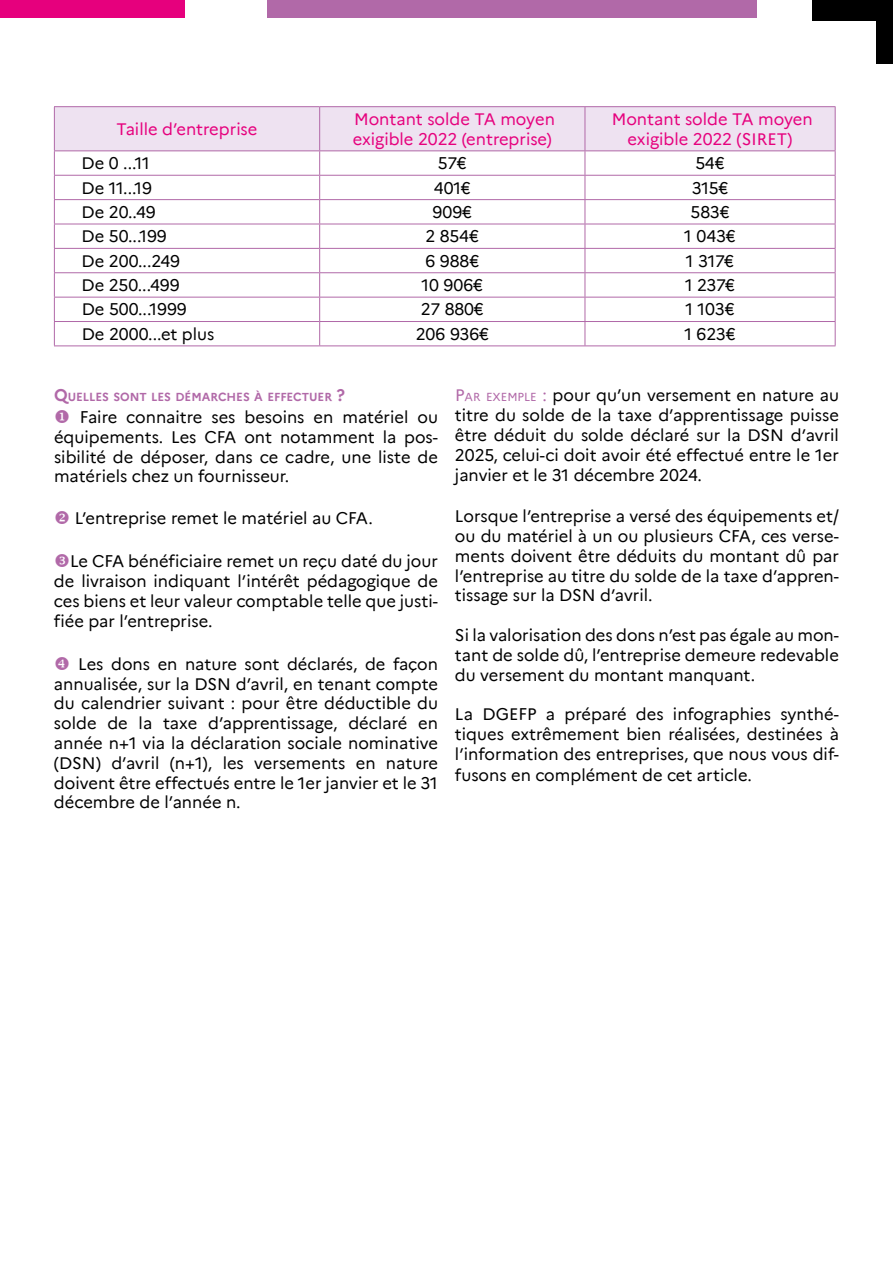
<style>
.page{position:relative;width:893px;height:1263px;background:#fff}
.page>*{position:absolute;margin:0;border:0;box-sizing:border-box;transform-origin:0 0}
.t1{font:16.5px/19.8px "Marianne";color:#000;text-align:justify}
.t2{font:16.5px/19.8px "Marianne";color:#e6007d}
.t3{font:700 11.55px "Marianne";color:#b169a8}
.s1{font-size:16.5px}
.s2{color:#b169a8}
.s3{font-size:11.55px;color:#b169a8}
</style>
<div class="page">
<div style="left:268px;top:0;width:489px;height:17px;background:#b169a8"></div>
<div style="left:0;top:0;width:185px;height:17px;background:#e6007d"></div>
<div style="left:812px;top:0;width:81px;height:64px;background:#000"></div>
<div style="left:765px;top:21px;width:111px;height:64px;background:#fff"></div>
<hr style="left:54px;top:106px;width:266px;height:1px;background:#b169a8">
<hr style="left:320px;top:106px;width:265px;height:1px;background:#b169a8">
<hr style="left:585px;top:106px;width:250px;height:1px;background:#b169a8">
<svg style="left:54px;top:107px;width:782px;height:238px"></svg>
<hr style="left:54px;top:345px;width:266px;height:1px;background:#b169a8">
<hr style="left:320px;top:345px;width:265px;height:1px;background:#b169a8">
<hr style="left:585px;top:345px;width:250px;height:1px;background:#b169a8">
<p class="t2" style="left:117px;top:118px;width:142px">Taille d’entreprise</p>
<p class="t2" style="left:353px;top:108px;width:204px">Montant solde TA moyen exigible 2022 (entreprise)</p>
<p class="t2" style="left:612px;top:108px;width:202px;text-align:center">Montant solde TA moyen exigible 2022 (SIRET)</p>
<p class="t1" style="left:82px;top:152px;width:70px">De 0 ...11</p>
<p class="t1" style="left:438px;top:152px;width:30px">57€</p>
<p class="t1" style="left:695px;top:152px;width:31px">54€</p>
<p class="t1" style="left:82px;top:177px;width:72px">De 11...19</p>
<p class="t1" style="left:434px;top:177px;width:39px">401€</p>
<p class="t1" style="left:692px;top:177px;width:38px">315€</p>
<p class="t1" style="left:82px;top:201px;width:76px">De 20..49</p>
<p class="t1" style="left:432px;top:201px;width:41px">909€</p>
<p class="t1" style="left:690px;top:201px;width:41px">583€</p>
<p class="t1" style="left:82px;top:225px;width:87px">De 50...199</p>
<p class="t1" style="left:426px;top:225px;width:55px">2 854€</p>
<p class="t1" style="left:684px;top:225px;width:53px">1 043€</p>
<p class="t1" style="left:82px;top:250px;width:100px">De 200...249</p>
<p class="t1" style="left:425px;top:250px;width:55px">6 988€</p>
<p class="t1" style="left:686px;top:250px;width:50px">1 317€</p>
<p class="t1" style="left:82px;top:274px;width:99px">De 250...499</p>
<p class="t1" style="left:422px;top:274px;width:63px">10 906€</p>
<p class="t1" style="left:685px;top:274px;width:52px">1 237€</p>
<p class="t1" style="left:82px;top:298px;width:107px">De 500...1999</p>
<p class="t1" style="left:421px;top:298px;width:64px">27 880€</p>
<p class="t1" style="left:685px;top:298px;width:51px">1 103€</p>
<p class="t1" style="left:82px;top:323px;width:134px">De 2000...et plus</p>
<p class="t1" style="left:416px;top:323px;width:75px">206 936€</p>
<p class="t1" style="left:684px;top:323px;width:53px">1 623€</p>
<p class="t3" style="left:54px;top:388px;width:293px"><span class="s1">Q</span>UELLES SONT LES DÉMARCHES À EFFECTUER <span class="s1">?</span></p>
<p class="t1" style="left:54px;top:406px;width:385px"><span class="s2">◆</span> Faire connaitre ses besoins en matériel ou équipements. Les CFA ont notamment la pos&shy;sibilité de déposer, dans ce cadre, une liste de matériels chez un fournisseur.</p>
<p class="t1" style="left:54px;top:507px;width:320px"><span class="s2">❖</span> L’entreprise remet le matériel au CFA.</p>
<p class="t1" style="left:54px;top:550px;width:385px;text-indent:16px">Le CFA bénéficiaire remet un reçu daté du jour de livraison indiquant l’intérêt pédagogique de ces biens et leur valeur comptable telle que justi&shy;fiée par l’entreprise.</p>
<p class="t1" style="left:54px;top:653px;width:385px;text-indent:24px">Les dons en nature sont déclarés, de façon annualisée, sur la DSN d’avril, en tenant compte du calendrier suivant : pour être déductible du solde de la taxe d’apprentissage, déclaré en année n+1 via la déclaration sociale nominative (DSN) d’avril (n+1), les versements en nature doivent être effectués entre le 1er janvier et le 31 décembre de l’année n.</p>
<p class="t1" style="left:455px;top:384px;width:385px"><span class="s2">P</span><span class="s3">AR EXEMPLE</span> <span class="s2">:</span> pour qu’un versement en nature au titre du solde de la taxe d’apprentissage puisse être déduit du solde déclaré sur la DSN d’avril 2025, celui-ci doit avoir été effectué entre le 1er janvier et le 31 décembre 2024.</p>
<p class="t1" style="left:455px;top:505px;width:385px">Lorsque l’entreprise a versé des équipements et/ ou du matériel à un ou plusieurs CFA, ces verse&shy;ments doivent être déduits du montant dû par l’entreprise au titre du solde de la taxe d’appren&shy;tissage sur la DSN d’avril.</p>
<p class="t1" style="left:455px;top:624px;width:385px">Si la valorisation des dons n’est pas égale au mon&shy;tant de solde dû, l’entreprise demeure redevable du versement du montant manquant.</p>
<p class="t1" style="left:455px;top:703px;width:385px">La DGEFP a préparé des infographies synthé&shy;tiques extrêmement bien réalisées, destinées à l’information des entreprises, que nous vous dif-</p>
<p class="t1" style="left:455px;top:764px;width:298px">fusons en complément de cet article.</p>
</div>
